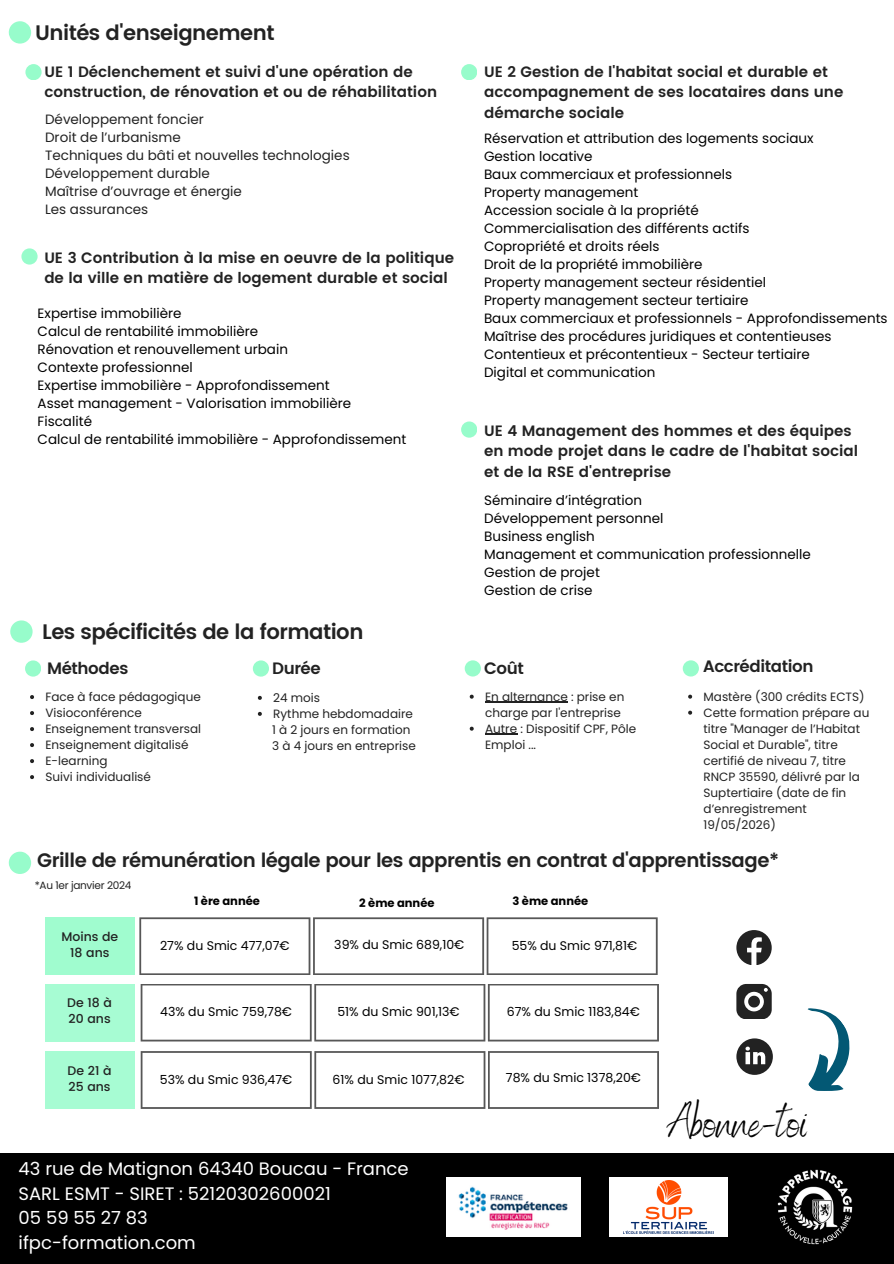
<style>
.page{position:relative;width:894px;height:1264px;background:#fff}
.page>*{position:absolute;margin:0;border:0;box-sizing:border-box;transform-origin:0 0}
.t1{font:45px "Benedict";color:#000}
.t2{font:600 21px "Poppins";letter-spacing:-.025em;color:#222}
.t3{font:600 19.5px "Poppins";letter-spacing:-.025em;color:#222}
.t4{font:18px/24.8px "Poppins";color:#fff}
.t5{font:600 16.5px "Poppins";letter-spacing:-.025em;color:#222}
.t6{font:600 15px/20.2px "Poppins";color:#222}
.t7{font:13.5px/18px "Poppins";color:#000}
.t8{font:13.5px/18px "Poppins";color:#222}
.t9{font:12.45px "Poppins";color:#000}
.t10{font:500 12.45px "Poppins";color:#222}
.t11{font:12px/16px "Poppins";color:#222}
.t12{font:700 11.55px "Poppins";color:#000}
.t13{font:10.5px "Poppins";letter-spacing:-.025em;color:#222}
</style>
<div class="page">
<svg style="left:736px;top:930px;width:35px;height:34px"></svg>
<div style="left:0;top:1153px;width:893px;height:110px;background:#000"></div>
<img style="left:777px;top:1169px;width:76px;height:76px">
<svg style="left:736px;top:984px;width:114px;height:107px"></svg>
<svg style="left:682px;top:660px;width:16px;height:16px"></svg>
<svg style="left:10px;top:620px;width:23px;height:22px"></svg>
<svg style="left:9px;top:21px;width:22px;height:23px"></svg>
<svg style="left:25px;top:64px;width:16px;height:16px"></svg>
<svg style="left:461px;top:64px;width:15px;height:16px"></svg>
<svg style="left:25px;top:660px;width:16px;height:16px"></svg>
<svg style="left:253px;top:660px;width:15px;height:16px"></svg>
<svg style="left:464px;top:660px;width:16px;height:16px"></svg>
<img style="left:446px;top:1177px;width:134px;height:58px">
<div style="left:45px;top:917px;width:89px;height:58px;background:#a0fccf"></div>
<div style="left:45px;top:983px;width:89px;height:58px;background:#a7fcd3"></div>
<div style="left:45px;top:1051px;width:89px;height:57px;background:#a7fcd3"></div>
<svg style="left:139px;top:917px;width:518px;height:58px"></svg>
<svg style="left:141px;top:984px;width:517px;height:57px"></svg>
<svg style="left:141px;top:1051px;width:517px;height:57px"></svg>
<svg style="left:9px;top:851px;width:22px;height:23px"></svg>
<svg style="left:21px;top:248px;width:16px;height:16px"></svg>
<svg style="left:461px;top:421px;width:15px;height:16px"></svg>
<div style="left:609px;top:1177px;width:118px;height:59px;background:#fff"></div>
<img style="left:623px;top:1180px;width:90px;height:53px">
<svg style="left:688px;top:694px;width:4px;height:4px"></svg>
<svg style="left:688px;top:710px;width:4px;height:4px"></svg>
<svg style="left:30px;top:695px;width:4px;height:4px"></svg>
<svg style="left:30px;top:711px;width:4px;height:4px"></svg>
<svg style="left:30px;top:727px;width:4px;height:4px"></svg>
<svg style="left:30px;top:743px;width:4px;height:4px"></svg>
<svg style="left:30px;top:759px;width:4px;height:4px"></svg>
<svg style="left:30px;top:775px;width:4px;height:4px"></svg>
<svg style="left:469px;top:694px;width:4px;height:4px"></svg>
<hr style="left:485px;top:701px;width:82px;height:1px;background:#222">
<svg style="left:469px;top:726px;width:4px;height:4px"></svg>
<hr style="left:485px;top:733px;width:32px;height:1px;background:#222">
<svg style="left:258px;top:696px;width:4px;height:4px"></svg>
<svg style="left:258px;top:712px;width:4px;height:4px"></svg>
<p class="t2" style="left:35px;top:20px;width:241px">Unités d'enseignement</p>
<h3 class="t6" style="left:44px;top:62px;width:394px">UE 1 Déclenchement et suivi d'une opération de construction, de rénovation et ou de réhabilitation</h3>
<p class="t8" style="left:45px;top:110px;width:306px">Développement foncier<br>Droit de l’urbanisme<br>Techniques du bâti et nouvelles technologies<br>Développement durable<br>Maîtrise d’ouvrage et énergie</p>
<h3 class="t8" style="left:45px;top:200px;width:105px">Les assurances</h3>
<p class="t6" style="left:484px;top:62px;width:361px">UE 2 Gestion de l'habitat social et durable et accompagnement de ses locataires dans une démarche sociale</p>
<h2 class="t7" style="left:484px;top:129px;width:405px">Réservation et attribution des logements sociaux<br>Gestion locative<br>Baux commerciaux et professionnels<br>Property management<br>Accession sociale à la propriété<br>Commercialisation des différents actifs<br>Copropriété et droits réels<br>Droit de la propriété immobilière<br>Property management secteur résidentiel<br>Property management secteur tertiaire<br>Baux commerciaux et professionnels - Approfondissements Maîtrise des procédures juridiques et contentieuses Contentieux et précontentieux - Secteur tertiaire</h2>
<p class="t7" style="left:484px;top:363px;width:173px">Digital et communication</p>
<p class="t6" style="left:44px;top:248px;width:411px">UE 3 Contribution à la mise en oeuvre de la politique de la ville en matière de logement durable et social</p>
<p class="t7" style="left:38px;top:304px;width:315px">Expertise immobilière<br>Calcul de rentabilité immobilière<br>Rénovation et renouvellement urbain<br>Contexte professionnel<br>Expertise immobilière - Approfondissement<br>Asset management - Valorisation immobilière<br>Fiscalité</p>
<p class="t7" style="left:38px;top:430px;width:370px">Calcul de rentabilité immobilière - Approfondissement</p>
<p class="t6" style="left:484px;top:421px;width:375px">UE 4 Management des hommes et des équipes en mode projet dans le cadre de l'habitat social</p>
<p class="t6" style="left:484px;top:461px;width:189px">et de la RSE d'entreprise</p>
<p class="t7" style="left:484px;top:491px;width:328px">Séminaire d’intégration<br>Développement personnel<br>Business english<br>Management et communication professionnelle<br>Gestion de projet</p>
<p class="t7" style="left:484px;top:581px;width:110px">Gestion de crise</p>
<p class="t2" style="left:42px;top:619px;width:322px">Les spécificités de la formation</p>
<p class="t5" style="left:47px;top:659px;width:83px">Méthodes</p>
<p class="t5" style="left:272px;top:658px;width:50px">Durée</p>
<p class="t5" style="left:484px;top:658px;width:41px">Coût</p>
<p class="t11" style="left:45px;top:688px;width:157px">Face à face pédagogique</p>
<p class="t11" style="left:45px;top:704px;width:98px">Visioconférence</p>
<p class="t11" style="left:45px;top:720px;width:157px">Enseignement transversal</p>
<p class="t11" style="left:45px;top:736px;width:144px">Enseignement digitalisé</p>
<p class="t11" style="left:45px;top:752px;width:64px">E-learning</p>
<p class="t11" style="left:45px;top:768px;width:107px">Suivi individualisé</p>
<p class="t11" style="left:273px;top:689px;width:48px">24 mois</p>
<p class="t11" style="left:273px;top:705px;width:141px">Rythme hebdomadaire</p>
<p class="t11" style="left:272px;top:721px;width:140px">1 à 2 jours en formation</p>
<p class="t11" style="left:272px;top:737px;width:145px">3 à 4 jours en entreprise</p>
<p class="t11" style="left:485px;top:688px;width:141px">En alternance : prise en charge par l'entreprise</p>
<p class="t11" style="left:485px;top:720px;width:153px">Autre : Dispositif CPF, Pôle<br>Emploi ...</p>
<p class="t5" style="left:703px;top:657px;width:112px">Accréditation</p>
<h3 class="t11" style="left:703px;top:688px;width:162px">Mastère (300 crédits ECTS)</h3>
<p class="t11" style="left:703px;top:704px;width:167px">Cette formation prépare au titre "Manager de l’Habitat<br>Social et Durable", titre certifié de niveau 7, titre<br>RNCP 35590, délivré par la<br>Suptertiaire (date de fin d’enregistrement<br>19/05/2026)</p>
<p class="t3" style="left:37px;top:849px;width:743px">Grille de rémunération légale pour les apprentis en contrat d'apprentissage*</p>
<p class="t13" style="left:35px;top:878px;width:98px">*Au 1er janvier 2024</p>
<p class="t10" style="left:61px;top:929px;width:58px">Moins de</p>
<p class="t10" style="left:70px;top:945px;width:41px">18 ans</p>
<h5 class="t10" style="left:67px;top:995px;width:46px">De 18 à</h5>
<h6 class="t10" style="left:68px;top:1011px;width:44px">20 ans</h6>
<p class="t10" style="left:67px;top:1062px;width:46px">De 21 à</p>
<p class="t10" style="left:68px;top:1079px;width:44px">25 ans</p>
<p class="t12" style="left:194px;top:893px;width:67px">1 ère année</p>
<h5 class="t12" style="left:359px;top:894px;width:77px">2 ème année</h5>
<h6 class="t12" style="left:512px;top:893px;width:77px">3 ème année</h6>
<p class="t9" style="left:160px;top:936px;width:131px">27% du Smic 477,07€</p>
<h6 class="t9" style="left:334px;top:936px;width:131px">39% du Smic 689,10€</h6>
<p class="t9" style="left:511px;top:937px;width:127px">55% du Smic 971,81€</p>
<h5 class="t9" style="left:160px;top:1002px;width:133px">43% du Smic 759,78€</h5>
<h6 class="t9" style="left:337px;top:1002px;width:124px">51% du Smic 901,13€</h6>
<p class="t9" style="left:506px;top:1002px;width:134px">67% du Smic 1183,84€</p>
<h5 class="t9" style="left:160px;top:1070px;width:134px">53% du Smic 936,47€</h5>
<p class="t9" style="left:332px;top:1070px;width:133px">61% du Smic 1077,82€</p>
<h2 class="t9" style="left:505px;top:1069px;width:137px">78% du Smic 1378,20€</h2>
<h2 class="t4" style="left:19px;top:1156px;width:391px">43 rue de Matignon 64340 Boucau - France<br>SARL ESMT - SIRET : 52120302600021<br>05 59 55 27 83<br>ifpc-formation.com</h2>
<p class="t1" style="left:668px;top:1094px;width:140px">Abonne-toi</p>
</div>
